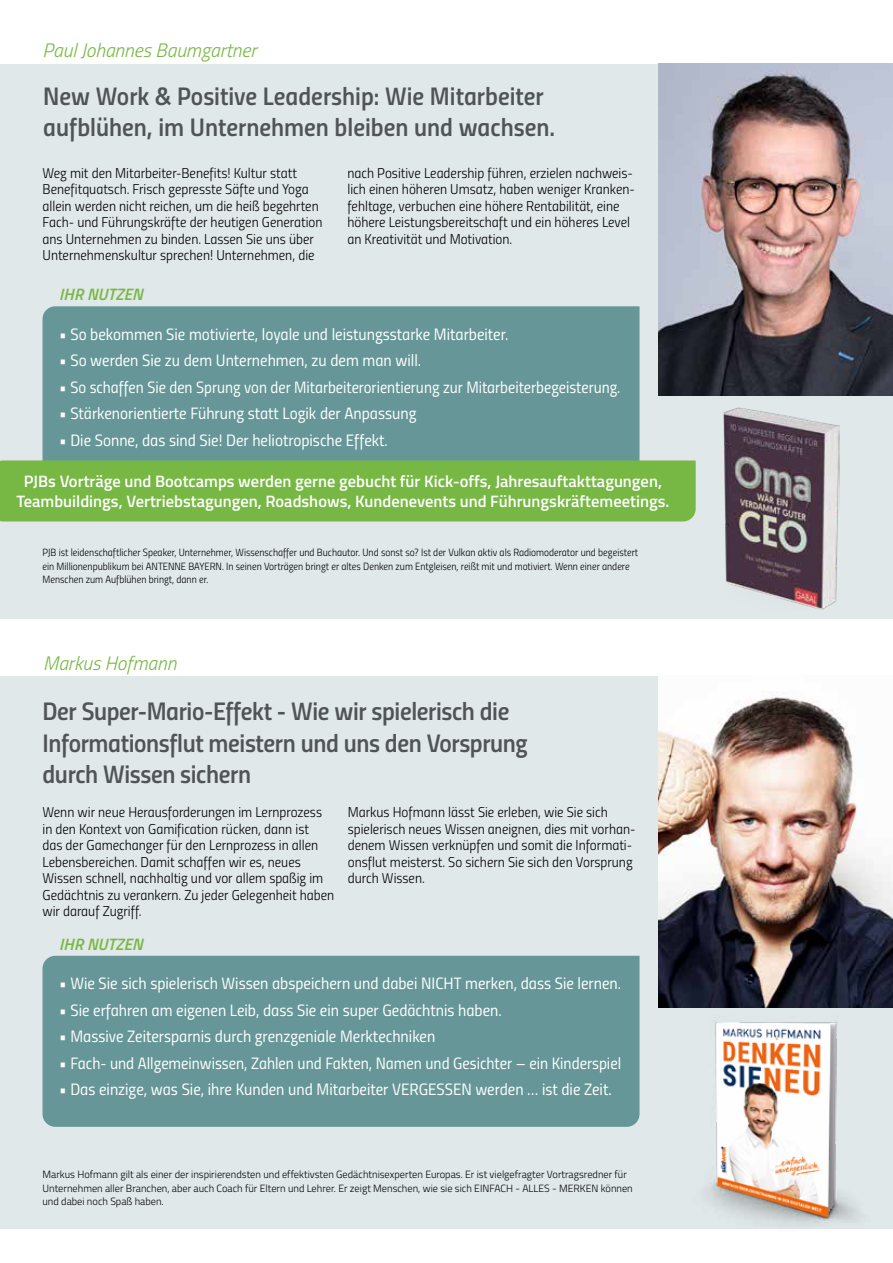
<style>
.page{position:relative;width:893px;height:1263px;background:#fff}
.page>*{position:absolute;margin:0;border:0;box-sizing:border-box;transform-origin:0 0}
.t1{font:25.5px/31.5px "Titillium Semibold Upright";letter-spacing:-.015em;color:#505456}
.t2{font:italic 300 19.5px "Titillium";color:#76b843}
.t3{font:16.5px "Titillium Regular Upright";color:#fff}
.t4{font:600 16.5px/20.2px "Titillium";color:#fff;text-align:center}
.t5{font:italic 600 16.5px "Titillium";letter-spacing:.01em;color:#76b843}
.t6{font:14.25px/16.5px "Titillium Light Upright";color:#000}
.t7{font:10.5px/13.5px "Titillium Light Upright";color:#000}
.t8{font:300 10.5px/13.5px "Titillium";color:#000}
</style>
<div class="page">
<div style="left:0;top:64px;width:893px;height:554px;background:#e1e8e9"></div>
<div style="left:0;top:676px;width:893px;height:552px;background:#e1e8e9"></div>
<img style="left:659px;top:64px;width:234px;height:331px">
<div style="left:43px;top:306px;width:596px;height:154px;background:#669697"></div>
<div style="left:43px;top:956px;width:596px;height:171px;background:#669697"></div>
<img style="left:659px;top:676px;width:234px;height:331px">
<div style="left:0;top:460px;width:696px;height:61px;background:#76b843"></div>
<img style="left:723px;top:407px;width:116px;height:203px">
<img style="left:692px;top:1006px;width:178px;height:223px">
<h2 class="t2" style="left:43px;top:36px;width:216px">Paul Johannes Baumgartner</h2>
<h1 class="t1" style="left:43px;top:78px;width:513px">New Work &amp; Positive Leadership: Wie Mitarbeiter aufblühen, im Unternehmen bleiben und wachsen.</h1>
<p class="t6" style="left:43px;top:164px;width:282px">Weg mit den Mitarbeiter-Benefits! Kultur statt Benefitquatsch. Frisch gepresste Säfte und Yoga allein werden nicht reichen, um die heiß begehrten Fach- und Führungskräfte der heutigen Generation ans Unternehmen zu binden. Lassen Sie uns über Unternehmenskultur sprechen! Unternehmen, die</p>
<p class="t6" style="left:347px;top:164px;width:289px">nach Positive Leadership führen, erzielen nachweis&shy;lich einen höheren Umsatz, haben weniger Kranken&shy;fehltage, verbuchen eine höhere Rentabilität, eine höhere Leistungsbereitschaft und ein höheres Level an Kreativität und Motivation.</p>
<p class="t5" style="left:59px;top:282px;width:85px">IHR NUTZEN</p>
<p class="t3" style="left:59px;top:322px;width:451px">• So bekommen Sie motivierte, loyale und leistungsstarke Mitarbeiter.</p>
<p class="t3" style="left:59px;top:348px;width:364px">• So werden Sie zu dem Unternehmen, zu dem man will.</p>
<p class="t3" style="left:59px;top:375px;width:563px">• So schaffen Sie den Sprung von der Mitarbeiterorientierung zur Mitarbeiterbegeisterung.</p>
<p class="t3" style="left:59px;top:401px;width:359px">• Stärkenorientierte Führung statt Logik der Anpassung</p>
<p class="t3" style="left:59px;top:428px;width:330px">• Die Sonne, das sind Sie! Der heliotropische Effekt.</p>
<p class="t4" style="left:16px;top:470px;width:654px">PJBs Vorträge und Bootcamps werden gerne gebucht für Kick-offs, Jahresauftakttagungen,<br>Teambuildings, Vertriebstagungen, Roadshows, Kundenevents und Führungskräftemeetings.</p>
<p class="t7" style="left:43px;top:545px;width:597px">PJB ist leidenschaftlicher Speaker, Unternehmer, Wissenschaffer und Buchautor. Und sonst so? Ist der Vulkan aktiv als Radiomoderator und begeistert ein Millionenpublikum bei ANTENNE BAYERN. In seinen Vorträgen bringt er altes Denken zum Entgleisen, reißt mit und motiviert. Wenn einer andere<br>Menschen zum Aufblühen bringt, dann er.</p>
<h2 class="t2" style="left:43px;top:649px;width:135px">Markus Hofmann</h2>
<h1 class="t1" style="left:43px;top:694px;width:487px">Der Super-Mario-Effekt - Wie wir spielerisch die<br>Informationsflut meistern und uns den Vorsprung durch Wissen sichern</h1>
<p class="t6" style="left:43px;top:803px;width:293px">Wenn wir neue Herausforderungen im Lernprozess in den Kontext von Gamification rücken, dann ist<br>das der Gamechanger für den Lernprozess in allen Lebensbereichen. Damit schaffen wir es, neues Wissen schnell, nachhaltig und vor allem spaßig im Gedächtnis zu verankern. Zu jeder Gelegenheit haben wir darauf Zugriff.</p>
<p class="t6" style="left:348px;top:803px;width:289px">Markus Hofmann lässt Sie erleben, wie Sie sich spielerisch neues Wissen aneignen, dies mit vorhan&shy;denem Wissen verknüpfen und somit die Informati&shy;onsflut meisterst. So sichern Sie sich den Vorsprung durch Wissen.</p>
<p class="t5" style="left:59px;top:931px;width:85px">IHR NUTZEN</p>
<p class="t3" style="left:59px;top:971px;width:563px">• Wie Sie sich spielerisch Wissen abspeichern und dabei NICHT merken, dass Sie lernen.</p>
<p class="t3" style="left:59px;top:998px;width:444px">• Sie erfahren am eigenen Leib, dass Sie ein super Gedächtnis haben.</p>
<p class="t3" style="left:59px;top:1024px;width:378px">• Massive Zeitersparnis durch grenzgeniale Merktechniken</p>
<p class="t3" style="left:59px;top:1051px;width:563px">• Fach- und Allgemeinwissen, Zahlen und Fakten, Namen und Gesichter – ein Kinderspiel</p>
<p class="t3" style="left:59px;top:1077px;width:554px">• Das einzige, was Sie, ihre Kunden und Mitarbeiter VERGESSEN werden … ist die Zeit.</p>
<p class="t8" style="left:43px;top:1167px;width:592px">Markus Hofmann gilt als einer der inspirierendsten und effektivsten Gedächtnisexperten Europas. Er ist vielgefragter Vortragsredner für<br>Unternehmen aller Branchen, aber auch Coach für Eltern und Lehrer. Er zeigt Menschen, wie sie sich EINFACH - ALLES - MERKEN können und dabei noch Spaß haben.</p>
</div>
